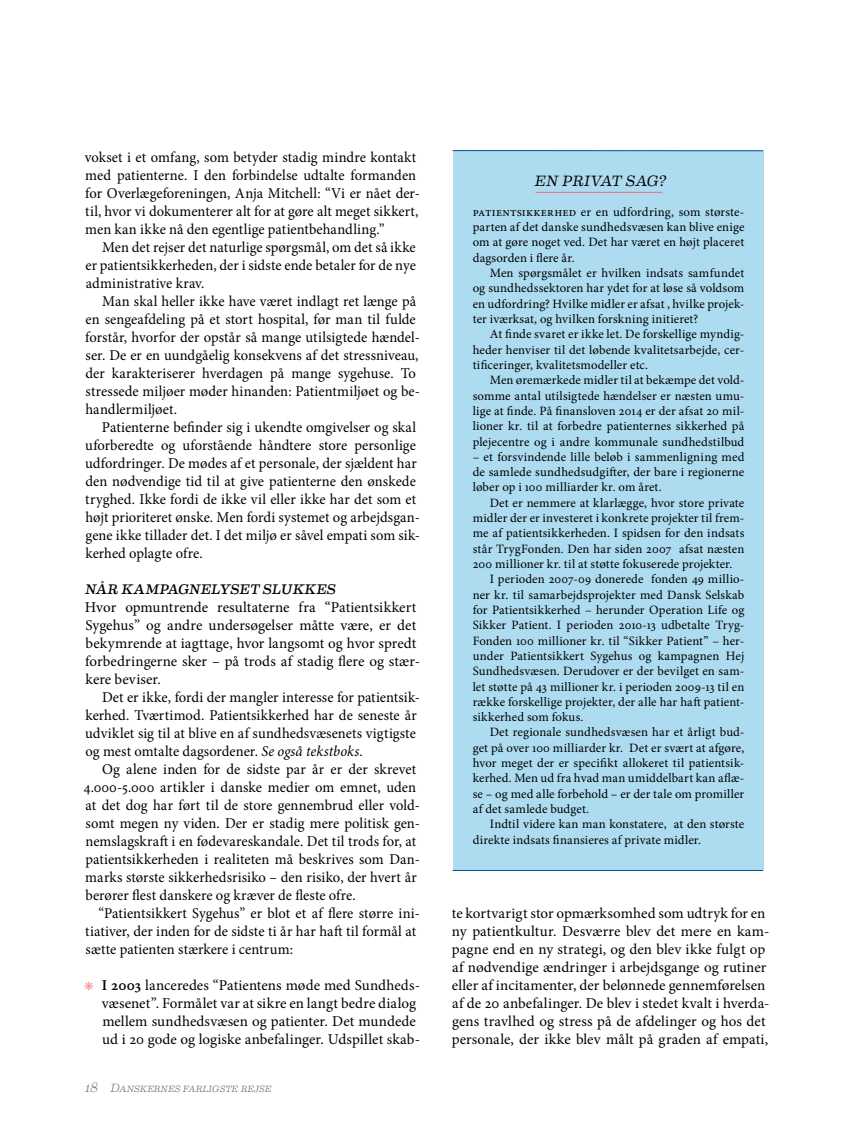
<style>
.page{position:relative;width:851px;height:1132px;background:#fff}
.page>*{position:absolute;margin:0;border:0;box-sizing:border-box;transform-origin:0 0}
.t1{font:15px/18px "Minion Pro";color:#000}
.t2{font:italic 15px "Eames Century Modern";letter-spacing:.13em;color:#000}
.t3{font:italic 13.95px "Eames Century Modern";color:#000}
.t4{font:12.75px/15.3px "Minion Pro";letter-spacing:.005em;color:#000;text-align:justify}
.t5{font:italic 300 12px "Eames Century Modern";letter-spacing:-.015em;color:#6d6e71}
.s1{font-style:italic}
.s2{color:#f26d78}
.s3{font-weight:600}
.s4{font-size:13.5px}
</style>
<div class="page">
<div style="left:453px;top:150px;width:310px;height:719px;background:#addbf0"></div>
<hr style="left:535px;top:192px;width:127px;height:1px;background:#f26d78">
<hr style="left:452px;top:150px;width:310px;height:1px;background:#0e4e96">
<hr style="left:452px;top:869px;width:310px;height:1px;background:#0e4e96">
<p class="t1" style="left:85px;top:148px;width:336px">vokset i et omfang, som betyder stadig mindre kontakt med patienterne. I den forbindelse udtalte formanden for Overlægeforeningen, Anja Mitchell: “Vi er nået der&shy;til, hvor vi dokumenterer alt for at gøre alt meget sikkert, men kan ikke nå den egentlige patientbehandling.”</p>
<p class="t1" style="left:85px;top:238px;width:332px;text-align:justify;text-indent:16px">Men det rejser det naturlige spørgsmål, om det så ikke er patientsikkerheden, der i sidste ende betaler for de nye administrative krav.</p>
<p class="t1" style="left:85px;top:292px;width:336px;text-indent:17px">Man skal heller ikke have været indlagt ret længe på en sengeafdeling på et stort hospital, før man til fulde forstår, hvorfor der opstår så mange utilsigtede hændel&shy;ser. De er en uundgåelig konsekvens af det stressniveau, der karakteriserer hverdagen på mange sygehuse. To stressede miljøer møder hinanden: Patientmiljøet og be&shy;handlermiljøet.</p>
<p class="t1" style="left:85px;top:418px;width:336px;text-indent:17px">Patienterne befinder sig i ukendte omgivelser og skal uforberedte og uforstående håndtere store personlige udfordringer. De mødes af et personale, der sjældent har den nødvendige tid til at give patienterne den ønskede tryghed. Ikke fordi de ikke vil eller ikke har det som et højt prioriteret ønske. Men fordi systemet og arbejdsgan&shy;gene ikke tillader det. I det miljø er såvel empati som sik&shy;kerhed oplagte ofre.</p>
<p class="t3" style="left:85px;top:578px;width:252px">NÅR KAMPAGNELYSET SLUKKES</p>
<p class="t1" style="left:85px;top:598px;width:336px">Hvor opmuntrende resultaterne fra “Patientsikkert Sygehus” og andre undersøgelser måtte være, er det bekymrende at iagttage, hvor langsomt og hvor spredt forbedringerne sker – på trods af stadig flere og stær&shy;kere beviser.</p>
<p class="t1" style="left:85px;top:688px;width:336px;text-indent:17px">Det er ikke, fordi der mangler interesse for patientsik&shy;kerhed. Tværtimod. Patientsikkerhed har de seneste år udviklet sig til at blive en af sundhedsvæsenets vigtigste og mest omtalte dagsordener. <span class="s1">Se også tekstboks</span>.</p>
<p class="t1" style="left:83px;top:760px;width:338px;text-indent:19px">Og alene inden for de sidste par år er der skrevet 4.000-5.000 artikler i danske medier om emnet, uden at det dog har ført til de store gennembrud eller vold&shy;somt megen ny viden. Der er stadig mere politisk gen&shy;nemslagskraft i en fødevareskandale. Det til trods for, at patientsikkerheden i realiteten må beskrives som Dan&shy;marks største sikkerhedsrisiko – den risiko, der hvert år berører flest danskere og kræver de fleste ofre.</p>
<p class="t1" style="left:85px;top:904px;width:336px;text-indent:13px">“Patientsikkert Sygehus” er blot et af flere større ini&shy;tiativer, der inden for de sidste ti år har haft til formål at sætte patienten stærkere i centrum:</p>
<p class="t1" style="left:102px;top:976px;width:319px;text-indent:-18px"><span class="s2">✳</span> <span class="s3">I 2003</span> lanceredes “Patientens møde med Sundheds&shy;væsenet”. Formålet var at sikre en langt bedre dialog mellem sundhedsvæsen og patienter. Det mundede ud i 20 gode og logiske anbefalinger. Udspillet skab-</p>
<p class="t5" style="left:85px;top:1078px;width:188px"><span class="s4">18</span> Danskernes farligste rejse</p>
<p class="t2" style="left:535px;top:169px;width:133px">EN PRIVAT SAG?</p>
<p class="t4" style="left:472px;top:204px;width:273px">patientsikkerhed er en udfordring, som største&shy;parten af det danske sundhedsvæsen kan blive enige om at gøre noget ved. Det har været en højt placeret dagsorden i flere år.</p>
<p class="t4" style="left:472px;top:265px;width:273px;text-indent:17px">Men spørgsmålet er hvilken indsats samfundet og sundhedssektoren har ydet for at løse så voldsom en udfordring? Hvilke midler er afsat , hvilke projek&shy;ter iværksat, og hvilken forskning initieret?</p>
<p class="t4" style="left:472px;top:326px;width:273px;text-indent:17px">At finde svaret er ikke let. De forskellige myndig&shy;heder henviser til det løbende kvalitetsarbejde, cer&shy;tificeringer, kvalitetsmodeller etc.</p>
<p class="t4" style="left:472px;top:372px;width:273px;text-indent:17px">Men øremærkede midler til at bekæmpe det vold&shy;somme antal utilsigtede hændelser er næsten umu&shy;lige at finde. På finansloven 2014 er der afsat 20 mil&shy;lioner kr. til at forbedre patienternes sikkerhed på plejecentre og i andre kommunale sundhedstilbud</p>
<p class="t4" style="left:472px;top:449px;width:273px">– et forsvindende lille beløb i sammenligning med de samlede sundhedsudgifter, der bare i regionerne løber op i 100 milliarder kr. om året.</p>
<p class="t4" style="left:489px;top:495px;width:256px">Det er nemmere at klarlægge, hvor store private</p>
<p class="t4" style="left:472px;top:510px;width:273px">midler der er investeret i konkrete projekter til frem-</p>
<p class="t4" style="left:472px;top:525px;width:273px">me af patientsikkerheden. I spidsen for den indsats</p>
<p class="t4" style="left:472px;top:541px;width:273px">står TrygFonden. Den har siden 2007 afsat næsten</p>
<p class="t4" style="left:472px;top:556px;width:261px">200 millioner kr. til at støtte fokuserede projekter.</p>
<p class="t4" style="left:489px;top:571px;width:256px">I perioden 2007-09 donerede fonden 49 millio-</p>
<p class="t4" style="left:472px;top:586px;width:273px">ner kr. til samarbejdsprojekter med Dansk Selskab</p>
<p class="t4" style="left:472px;top:602px;width:273px">for Patientsikkerhed – herunder Operation Life og</p>
<p class="t4" style="left:472px;top:617px;width:273px">Sikker Patient. I perioden 2010-13 udbetalte Tryg-</p>
<p class="t4" style="left:472px;top:632px;width:273px">Fonden 100 millioner kr. til “Sikker Patient” – her-</p>
<p class="t4" style="left:472px;top:648px;width:273px">under Patientsikkert Sygehus og kampagnen Hej</p>
<p class="t4" style="left:472px;top:663px;width:273px">Sundhedsvæsen. Derudover er der bevilget en sam-</p>
<p class="t4" style="left:472px;top:678px;width:273px">let støtte på 43 millioner kr. i perioden 2009-13 til en</p>
<p class="t4" style="left:472px;top:694px;width:273px">række forskellige projekter, der alle har haft patient-</p>
<p class="t4" style="left:472px;top:709px;width:112px">sikkerhed som fokus.</p>
<p class="t4" style="left:489px;top:724px;width:256px">Det regionale sundhedsvæsen har et årligt bud-</p>
<p class="t4" style="left:472px;top:739px;width:273px">get på over 100 milliarder kr. Det er svært at afgøre,</p>
<p class="t4" style="left:472px;top:755px;width:273px">hvor meget der er specifikt allokeret til patientsik-</p>
<p class="t4" style="left:472px;top:770px;width:273px">kerhed. Men ud fra hvad man umiddelbart kan aflæ-</p>
<p class="t4" style="left:472px;top:785px;width:273px">se – og med alle forbehold – er der tale om promiller</p>
<p class="t4" style="left:472px;top:801px;width:118px">af det samlede budget.</p>
<p class="t4" style="left:489px;top:816px;width:256px">Indtil videre kan man konstatere, at den største</p>
<p class="t4" style="left:472px;top:831px;width:230px">direkte indsats finansieres af private midler.</p>
<p class="t1" style="left:451px;top:904px;width:319px">te kortvarigt stor opmærksomhed som udtryk for en ny patientkultur. Desværre blev det mere en kam&shy;pagne end en ny strategi, og den blev ikke fulgt op af nødvendige ændringer i arbejdsgange og rutiner eller af incitamenter, der belønnede gennemførelsen af de 20 anbefalinger. De blev i stedet kvalt i hverda&shy;gens travlhed og stress på de afdelinger og hos det personale, der ikke blev målt på graden af empati,</p>
</div>
